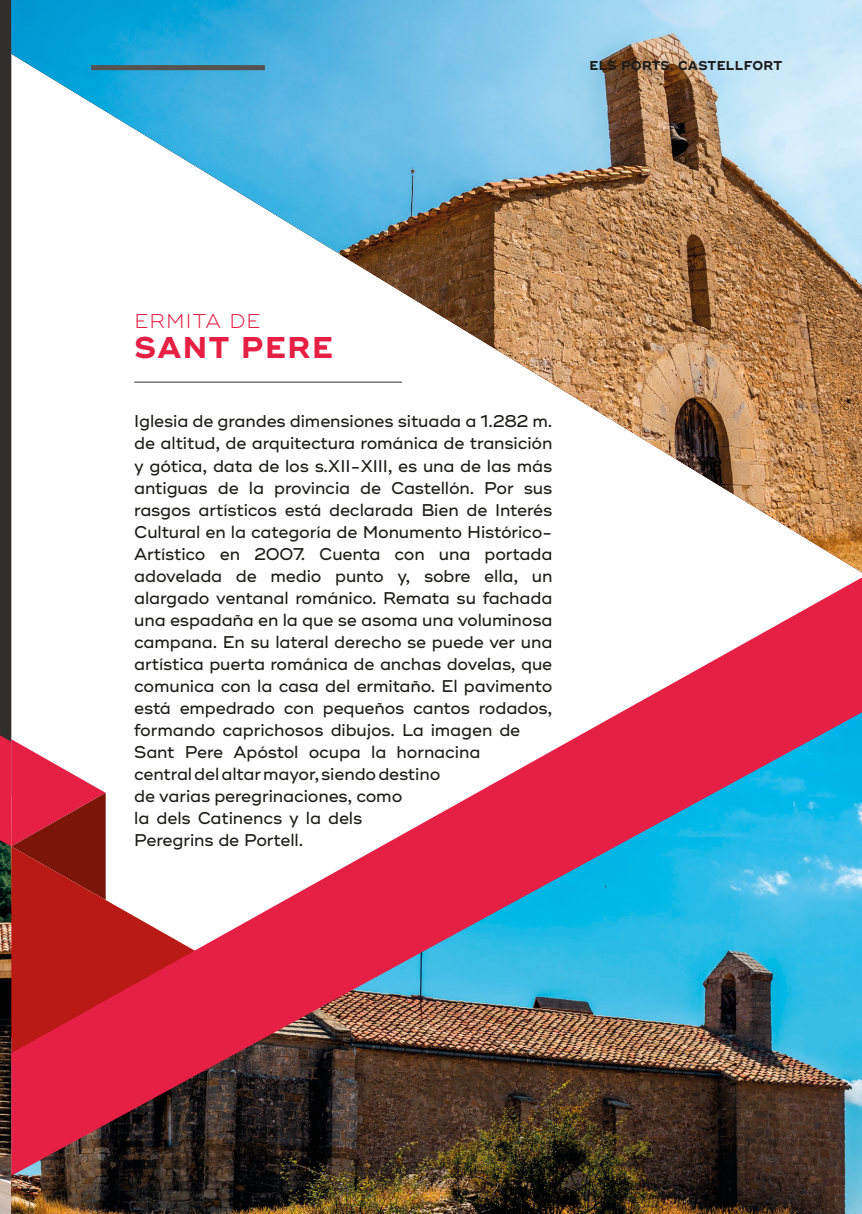
<style>
.page{position:relative;width:862px;height:1214px;background:#fff}
.page>*{position:absolute;margin:0;border:0;box-sizing:border-box;transform-origin:0 0}
.t1{font:700 30px "Ridley Grotesk";letter-spacing:.05em;color:#e61f44}
.t2{font:300 20px "Ridley Grotesk";letter-spacing:.05em;color:#e61f44}
.t3{font:500 17px/22px "Ridley Grotesk";letter-spacing:-.01em;color:#1d1d1b}
.t4{font:700 12.8px "Ridley Grotesk";letter-spacing:.02em;color:#1d1d1b}
</style>
<div class="page">
<img style="left:201px;top:1175px;width:661px;height:38px">
<img style="left:0;top:0;width:201px;height:1213px">
<svg style="left:11px;top:577px;width:851px;height:598px"></svg>
<img style="left:11px;top:0;width:851px;height:572px">
<div style="left:91px;top:65px;width:174px;height:5px;background:#565250"></div>
<p class="t4" style="left:589px;top:58px;width:194px">ELS PORTS. CASTELLFORT</p>
<p class="t2" style="left:134px;top:309px;width:128px">ERMITA DE</p>
<p class="t1" style="left:134px;top:329px;width:200px">SANT PERE</p>
<p class="t3" style="left:134px;top:411px;width:420px">Iglesia de grandes dimensiones situada a 1.282 m. de altitud, de arquitectura románica de transición y gótica, data de los s.XII-XIII, es una de las más antiguas de la provincia de Castellón. Por sus rasgos artísticos está declarada Bien de Interés Cultural en la categoría de Monumento Histórico-Artístico en 2007. Cuenta con una portada adovelada de medio punto y, sobre ella, un alargado ventanal románico. Remata su fachada una espadaña en la que se asoma una voluminosa campana. En su lateral derecho se puede ver una artística puerta románica de anchas dovelas, que comunica con la casa del ermitaño. El pavimento está empedrado con pequeños cantos rodados, formando caprichosos dibujos. La imagen de Sant Pere Apóstol ocupa la hornacina<br>central del altar mayor, siendo destino<br>de varias peregrinaciones, como<br>la dels Catinencs y la dels<br>Peregrins de Portell.</p>
</div>
